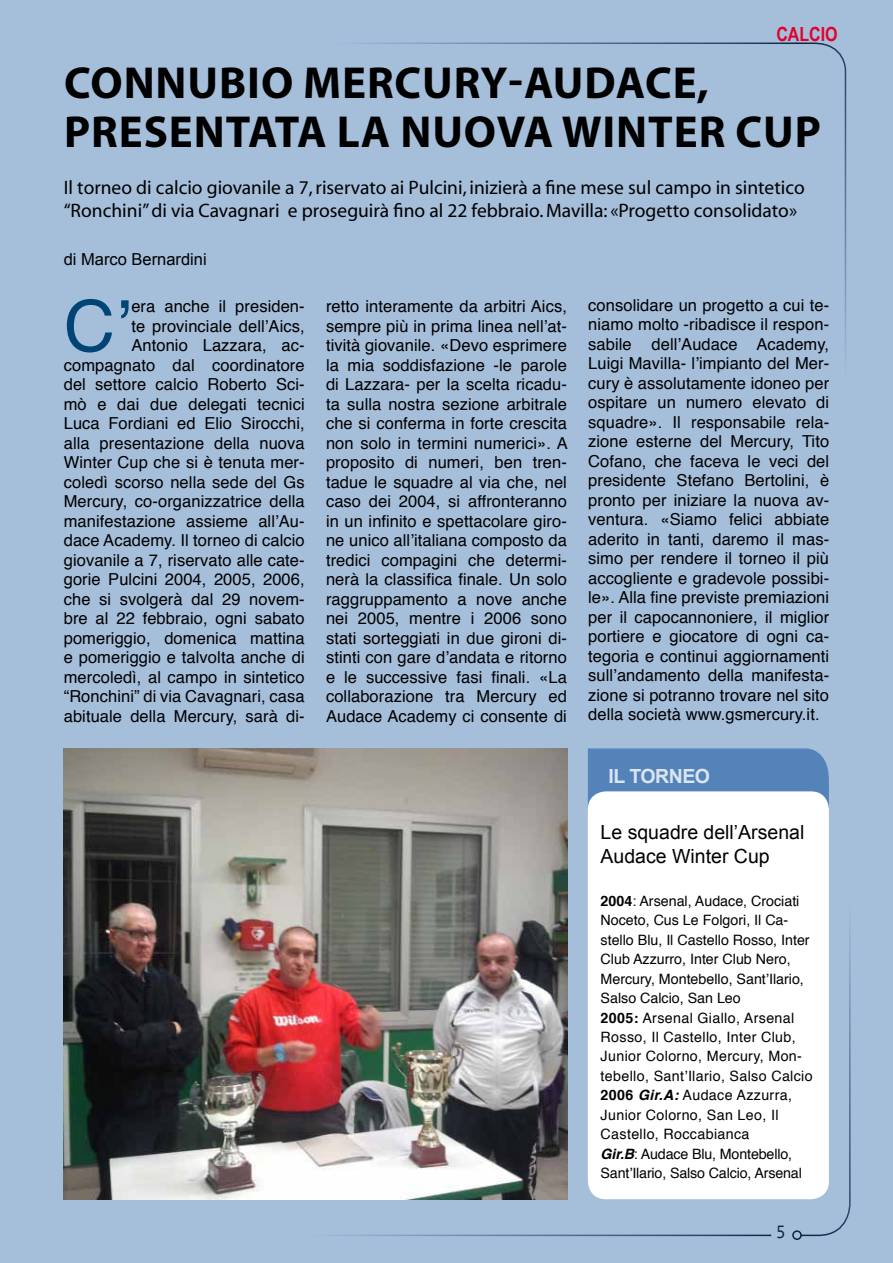
<style>
.page{position:relative;width:893px;height:1263px;background:#a5beda}
.page>*{position:absolute;margin:0;border:0;box-sizing:border-box;transform-origin:0 0}
.t1{font:70.8px "Helvetica";color:#004576}
.t2{font:700 45px "Myriad Pro";letter-spacing:.02em;color:#000}
.t3{font:19.5px/23.4px "Myriad";color:#000}
.t4{font:19.5px/23.4px "Arial";color:#000}
.t5{font:700 19.5px "Arial";letter-spacing:-.025em;color:#fff}
.t6{font:700 19.5px "Arial Narrow";color:#e2002f}
.t7{font:18px "Andale Mono";color:#000}
.t8{font:16.5px/19.5px "Helvetica";letter-spacing:.005em;color:#000;text-align:justify}
.t9{font:16.5px "Arial";color:#000}
.t10{font:14.25px/19.5px "Helvetica";color:#000}
.s1{font-weight:700}
.s2{font-weight:700;font-style:italic}
</style>
<div class="page">
<svg style="left:587px;top:748px;width:264px;height:489px"></svg>
<img style="left:64px;top:748px;width:503px;height:451px">
<p class="t6" style="left:776px;top:19px;width:63px">CALCIO</p>
<h2 class="t2" style="left:64px;top:53px;width:150px">CONNUBIO</h2>
<h2 class="t2" style="left:303px;top:53px;width:252px">MERCURY-AUDA</h2>
<h2 class="t2" style="left:645px;top:53px;width:65px">CE,</h2>
<h2 class="t2" style="left:64px;top:102px;width:399px">PRESENTATA LA NUOVA</h2>
<h2 class="t2" style="left:562px;top:102px;width:230px">WINTER CUP</h2>
<p class="t3" style="left:64px;top:176px;width:742px">Il torneo di calcio giovanile a 7, riservato ai Pulcini, inizierà a fine mese sul campo in sintetico “Ronchini” di via Cavagnari e proseguirà fino al 22 febbraio. Mavilla: «Progetto consolidato»</p>
<p class="t9" style="left:64px;top:248px;width:145px">di Marco Bernardini</p>
<h1 class="t1" style="left:64px;top:272px;width:69px">C’</h1>
<p class="t8" style="left:64px;top:297px;width:242px;text-align:right">era anche il presiden-<br>te provinciale dell’Aics,<br>Antonio Lazzara, ac&shy;compagnato dal coordinatore del settore calcio Roberto Sci&shy;mò e dai due delegati tecnici<br>Luca Fordiani ed Elio Sirocchi, alla presentazione della nuova<br>Winter Cup che si è tenuta mer&shy;coledì scorso nella sede del Gs<br>Mercury, co-organizzatrice della manifestazione assieme all’Au&shy;dace Academy. Il torneo di calcio giovanile a 7, riservato alle cate&shy;gorie Pulcini 2004, 2005, 2006, che si svolgerà dal 29 novem&shy;bre al 22 febbraio, ogni sabato pomeriggio, domenica mattina e pomeriggio e talvolta anche di mercoledì, al campo in sintetico “Ronchini” di via Cavagnari, casa abituale della Mercury, sarà di-</p>
<p class="t8" style="left:326px;top:297px;width:243px">retto interamente da arbitri Aics, sempre più in prima linea nell’at&shy;tività giovanile. «Devo esprimere la mia soddisfazione -le parole di Lazzara- per la scelta ricadu&shy;ta sulla nostra sezione arbitrale che si conferma in forte crescita non solo in termini numerici». A proposito di numeri, ben tren&shy;tadue le squadre al via che, nel caso dei 2004, si affronteranno in un infinito e spettacolare giro&shy;ne unico all’italiana composto da tredici compagini che determi&shy;nerà la classifica finale. Un solo raggruppamento a nove anche nei 2005, mentre i 2006 sono stati sorteggiati in due gironi di&shy;stinti con gare d’andata e ritorno e le successive fasi finali. «La collaborazione tra Mercury ed Audace Academy ci consente di</p>
<p class="t8" style="left:588px;top:296px;width:242px">consolidare un progetto a cui te&shy;niamo molto -ribadisce il respon&shy;sabile dell’Audace Academy, Luigi Mavilla- l’impianto del Mer&shy;cury è assolutamente idoneo per ospitare un numero elevato di squadre». Il responsabile rela&shy;zione esterne del Mercury, Tito Cofano, che faceva le veci del presidente Stefano Bertolini, è pronto per iniziare la nuova av&shy;ventura. «Siamo felici abbiate aderito in tanti, daremo il mas&shy;simo per rendere il torneo il più accogliente e gradevole possibi&shy;le». Alla fine previste premiazioni per il capocannoniere, il miglior portiere e giocatore di ogni ca&shy;tegoria e continui aggiornamenti sull’andamento della manifesta&shy;zione si potranno trovare nel sito della società www.gsmercury.it.</p>
<p class="t5" style="left:608px;top:763px;width:103px">IL TORNEO</p>
<p class="t4" style="left:601px;top:821px;width:205px">Le squadre dell’Arsenal<br>Audace Winter Cup</p>
<p class="t10" style="left:601px;top:891px;width:214px"><span class="s1">2004</span>: Arsenal, Audace, Crociati<br>Noceto, Cus Le Folgori, Il Ca&shy;stello Blu, Il Castello Rosso, Inter<br>Club Azzurro, Inter Club Nero,<br>Mercury, Montebello, Sant’Ilario,<br>Salso Calcio, San Leo<br><span class="s1">2005:</span> Arsenal Giallo, Arsenal<br>Rosso, Il Castello, Inter Club,<br>Junior Colorno, Mercury, Mon&shy;tebello, Sant’Ilario, Salso Calcio<br><span class="s1">2006</span> <span class="s2">Gir.A:</span> Audace Azzurra,<br>Junior Colorno, San Leo, Il<br>Castello, Roccabianca<br><span class="s2">Gir.B</span>: Audace Blu, Montebello,<br>Sant’Ilario, Salso Calcio, Arsenal</p>
<p class="t7" style="left:775px;top:1220px;width:12px">5</p>
</div>
